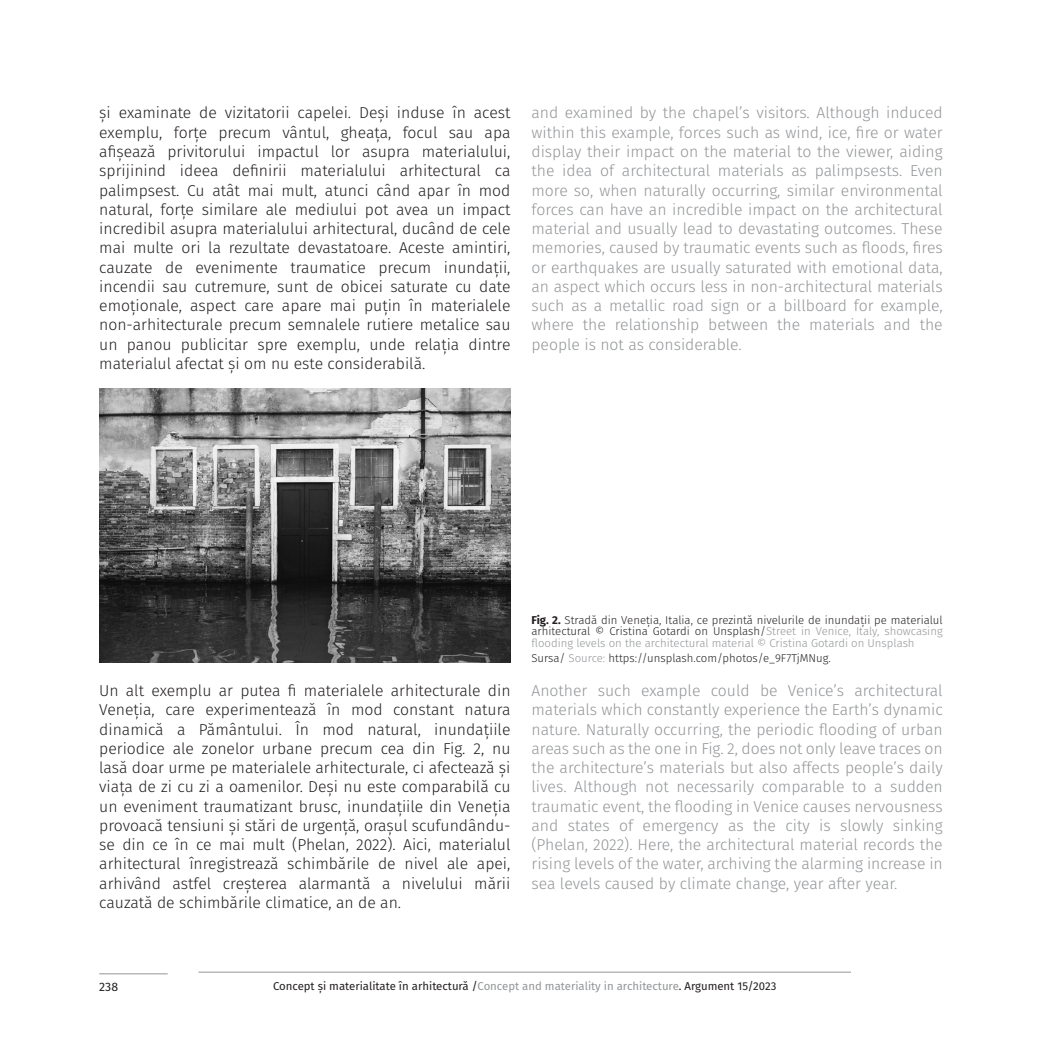
<style>
.page{position:relative;width:1042px;height:1042px;background:#fff}
.page>*{position:absolute;margin:0;border:0;box-sizing:border-box;transform-origin:0 0}
.ARTICOL_body_text_ro{font:300 15.75px/19.2px "Fira Sans";color:#231f20;text-align:justify}
.ARTICOL_body_text_en{font:300 15.75px/19.2px "Fira Sans";color:#939598;text-align:justify}
.t1{font:12.25px "Fira Sans";color:#231f20}
.ARTICOL_adnotari_fig{font:300 11.38px/11.4px "Fira Sans";color:#231f20;text-align:justify}
.t2{font:11.38px "Fira Sans";color:#231f20}
.s1{font-weight:700}
.s2{color:#939598}
</style>
<div class="page">
<hr style="left:99px;top:973px;width:69px;height:1px;background:#939598">
<hr style="left:198px;top:972px;width:653px;height:1px;background:#939598">
<img style="left:99px;top:388px;width:411px;height:274px">
<p class="ARTICOL_body_text_ro" style="left:99px;top:103px;width:413px">și examinate de vizitatorii capelei. Deși induse în acest exemplu, forțe precum vântul, gheața, focul sau apa afișează privitorului impactul lor asupra materialului, sprijinind ideea definirii materialului arhitectural ca palimpsest. Cu atât mai mult, atunci când apar în mod natural, forțe similare ale mediului pot avea un impact incredibil asupra materialului arhitectural, ducând de cele mai multe ori la rezultate devastatoare. Aceste amintiri, cauzate de evenimente traumatice precum inundații, incendii sau cutremure, sunt de obicei saturate cu date emoționale, aspect care apare mai puțin în materialele non-arhitecturale precum semnalele rutiere metalice sau un panou publicitar spre exemplu, unde relația dintre materialul afectat și om nu este considerabilă.</p>
<p class="ARTICOL_body_text_en" style="left:531px;top:103px;width:413px">and examined by the chapel’s visitors. Although induced within this example, forces such as wind, ice, fire or water display their impact on the material to the viewer, aiding the idea of architectural materials as palimpsests. Even more so, when naturally occurring, similar environmental forces can have an incredible impact on the architectural material and usually lead to devastating outcomes. These memories, caused by traumatic events such as floods, fires or earthquakes are usually saturated with emotional data, an aspect which occurs less in non-architectural materials such as a metallic road sign or a billboard for example, where the relationship between the materials and the people is not as considerable.</p>
<p class="ARTICOL_body_text_ro" style="left:99px;top:681px;width:413px">Un alt exemplu ar putea fi materialele arhitecturale din Veneția, care experimentează în mod constant natura dinamică a Pământului. În mod natural, inundațiile periodice ale zonelor urbane precum cea din Fig. 2, nu lasă doar urme pe materialele arhitecturale, ci afectează și viața de zi cu zi a oamenilor. Deși nu este comparabilă cu un eveniment traumatizant brusc, inundațiile din Veneția provoacă tensiuni și stări de urgență, orașul scufundându&shy;se din ce în ce mai mult (Phelan, 2022). Aici, materialul arhitectural înregistrează schimbările de nivel ale apei, arhivând astfel creșterea alarmantă a nivelului mării cauzată de schimbările climatice, an de an.</p>
<p class="ARTICOL_adnotari_fig" style="left:531px;top:614px;width:413px"><span class="s1">Fig. 2.</span> Stradă din Veneția, Italia, ce prezintă nivelurile de inundații pe materialul arhitectural © Cristina Gotardi on Unsplash/<span class="s2">Street in Venice, Italy, showcasing flooding levels on the architectural material © Cristina Gotardi on Unsplash</span></p>
<p class="ARTICOL_adnotari_fig" style="left:531px;top:652px;width:301px">Sursa/ <span class="s2">Source:</span> https://unsplash.com/photos/e_9F7TjMNug.</p>
<p class="ARTICOL_body_text_en" style="left:531px;top:681px;width:413px">Another such example could be Venice’s architectural materials which constantly experience the Earth’s dynamic nature. Naturally occurring, the periodic flooding of urban areas such as the one in Fig. 2, does not only leave traces on the architecture’s materials but also affects people’s daily lives. Although not necessarily comparable to a sudden traumatic event, the flooding in Venice causes nervousness and states of emergency as the city is slowly sinking (Phelan, 2022). Here, the architectural material records the rising levels of the water, archiving the alarming increase in sea levels caused by climate change, year after year.</p>
<p class="t1" style="left:99px;top:978px;width:20px">238</p>
<p class="t2" style="left:273px;top:977px;width:505px">Concept și materialitate în arhitectură /<span class="s2">Concept and materiality in architecture</span>. Argument 15/2023</p>
</div>
